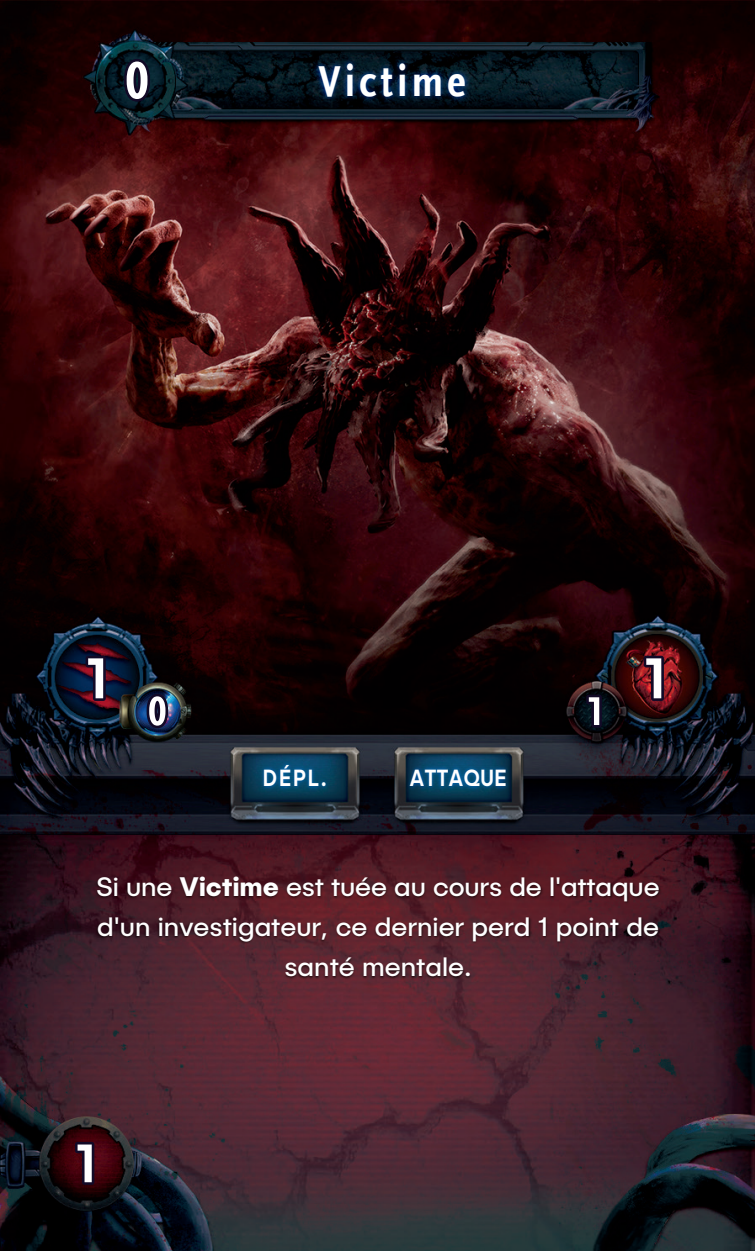
<style>
.page{position:relative;width:755px;height:1251px;background:#fff}
.page>*{position:absolute;margin:0;border:0;box-sizing:border-box;transform-origin:0 0}
.t1{font:700 condensed 45.5px "Scala Sans Offc Pro";letter-spacing:.095em;color:#fff}
.t2{font:26.95px/39.9px "Publica Sans";color:#fff;text-align:center}
.t3{font:500 23.45px "Publica Sans";letter-spacing:.025em;color:#fff;scale:.86 1}
.s1{font-weight:700}
</style>
<div class="page">
<img style="left:0;top:0;width:754px;height:1250px">
<img style="left:309px;top:49px;width:170px;height:69px">
<svg style="left:124px;top:59px;width:26px;height:43px"></svg>
<svg style="left:85px;top:655px;width:21px;height:45px"></svg>
<svg style="left:75px;top:1141px;width:19px;height:43px"></svg>
<svg style="left:146px;top:693px;width:22px;height:35px"></svg>
<svg style="left:585px;top:694px;width:16px;height:33px"></svg>
<svg style="left:643px;top:655px;width:20px;height:45px"></svg>
<img style="left:256px;top:758px;width:257px;height:40px">
<img style="left:93px;top:871px;width:570px;height:116px">
<h1 class="t1" style="left:318px;top:55px;width:148px">Victime</h1>
<p class="t3" style="left:263px;top:763px;width:76px">DÉPL.</p>
<p class="t3" style="left:409px;top:763px;width:114px">ATTAQUE</p>
<p class="t2" style="left:96px;top:865px;width:564px">Si une <span class="s1">Victime</span> est tuée au cours de l'attaque d'un investigateur, ce dernier perd 1 point de santé mentale.</p>
</div>
